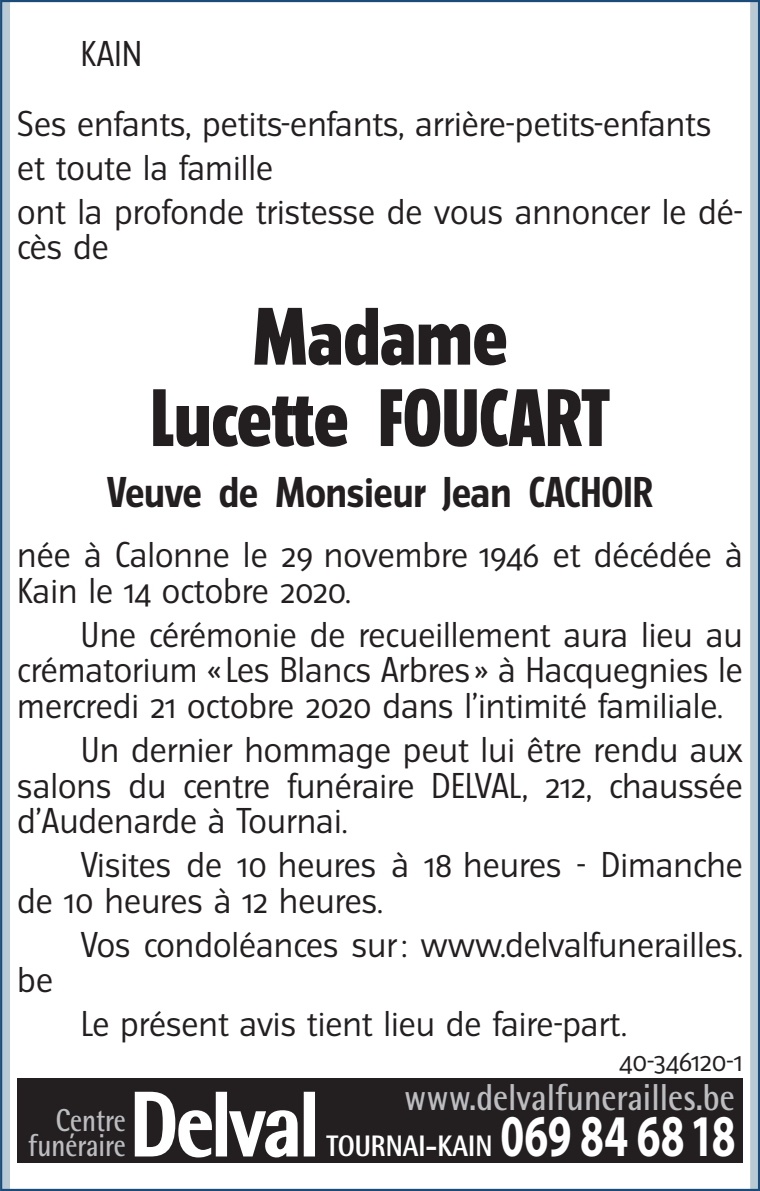
<style>
.page{position:relative;width:760px;height:1191px;background:#fff}
.page>*{position:absolute;margin:0;border:0;box-sizing:border-box;transform-origin:0 0}
.t1{font:800 91.2px "Rotis Semi Sans";letter-spacing:-.03em;color:#fff;scale:.86 1}
.t2{font:800 72.8px/81.2px "Turmino";color:#231f20;text-align:center}
.t3{font:700 59.2px "Myriad";letter-spacing:.005em;color:#fff;scale:.72 1}
.t4{font:700 38.4px "Turmino";color:#231f20}
.t5{font:700 37.6px "Rotis Semi Sans";color:#bcbdc0;scale:.86 1}
.t6{font:32px/35.6px "Turmino";color:#231f20}
.t7{font:700 31.6px/24.8px "Rotis Semi Sans";color:#bcbdc0;text-align:right;scale:.82 1}
.t8{font:800 29.6px "Rotis Semi Sans";color:#fff;scale:.86 1}
.t9{font:25.6px "Turmino";letter-spacing:-.01em;color:#231f20}
</style>
<div class="page">
<svg style="left:0;top:0;width:10px;height:1191px;fill:#bacad5"></svg>
<div style="left:750px;top:0;width:10px;height:1191px;background:#bacad5"></div>
<div style="left:17px;top:1078px;width:726px;height:84px;background:#231f20"></div>
<svg style="left:134px;top:1091px;width:78px;height:67px"></svg>
<div style="left:216px;top:1091px;width:11px;height:65px;border:2px solid #fff"></div>
<svg style="left:229px;top:1110px;width:69px;height:48px"></svg>
<div style="left:304px;top:1091px;width:11px;height:65px;border:2px solid #fff"></div>
<p class="t6" style="left:17px;top:19px;width:695px;line-height:69.6px;text-indent:63px">KAIN<br>Ses enfants, petits-enfants, arrière-petits-enfants</p>
<p class="t6" style="left:17px;top:145px;width:727px;line-height:44px">et toute la famille<br>ont la profonde tristesse de vous annoncer le dé-</p>
<p class="t6" style="left:17px;top:229px;width:93px">cès de</p>
<h2 class="t2" style="left:151px;top:296px;width:460px">Madame<br>Lucette FOUCART</h2>
<p class="t4" style="left:107px;top:468px;width:547px">Veuve de Monsieur Jean CACHOIR</p>
<p class="t6" style="left:17px;top:537px;width:727px">née à Calonne le 29 novembre 1946 et décédée à<br>Kain le 14 octobre 2020.</p>
<p class="t6" style="left:17px;top:617px;width:727px;text-align:justify;text-indent:63px">Une cérémonie de recueillement aura lieu au crématorium « Les Blancs Arbres » à Hacquegnies le mercredi 21 octobre 2020 dans l’intimité familiale.</p>
<p class="t6" style="left:17px;top:732px;width:727px;text-align:justify;text-indent:63px">Un dernier hommage peut lui être rendu aux salons du centre funéraire DELVAL, 212, chaussée d’Audenarde à Tournai.</p>
<p class="t6" style="left:17px;top:847px;width:727px;text-indent:63px">Visites de 10 heures à 18 heures - Dimanche de 10 heures à 12 heures.</p>
<p class="t6" style="left:81px;top:926px;width:663px">Vos condoléances sur: www.delvalfunerailles.</p>
<p class="t6" style="left:17px;top:962px;width:37px">be</p>
<p class="t6" style="left:81px;top:1006px;width:548px">Le présent avis tient lieu de faire-part.</p>
<p class="t9" style="left:619px;top:1045px;width:125px">40‑346120‑1</p>
<h1 class="t1" style="left:130px;top:1066px;width:222px">Delval</h1>
<p class="t5" style="left:404px;top:1074px;width:386px">www.delvalfunerailles.be</p>
<p class="t8" style="left:326px;top:1127px;width:194px">TOURNAI-KAIN</p>
<p class="t7" style="left:28px;top:1107px;width:121px">Centre funéraire</p>
<h3 class="t3" style="left:500px;top:1105px;width:328px">069 84 6818</h3>
</div>
